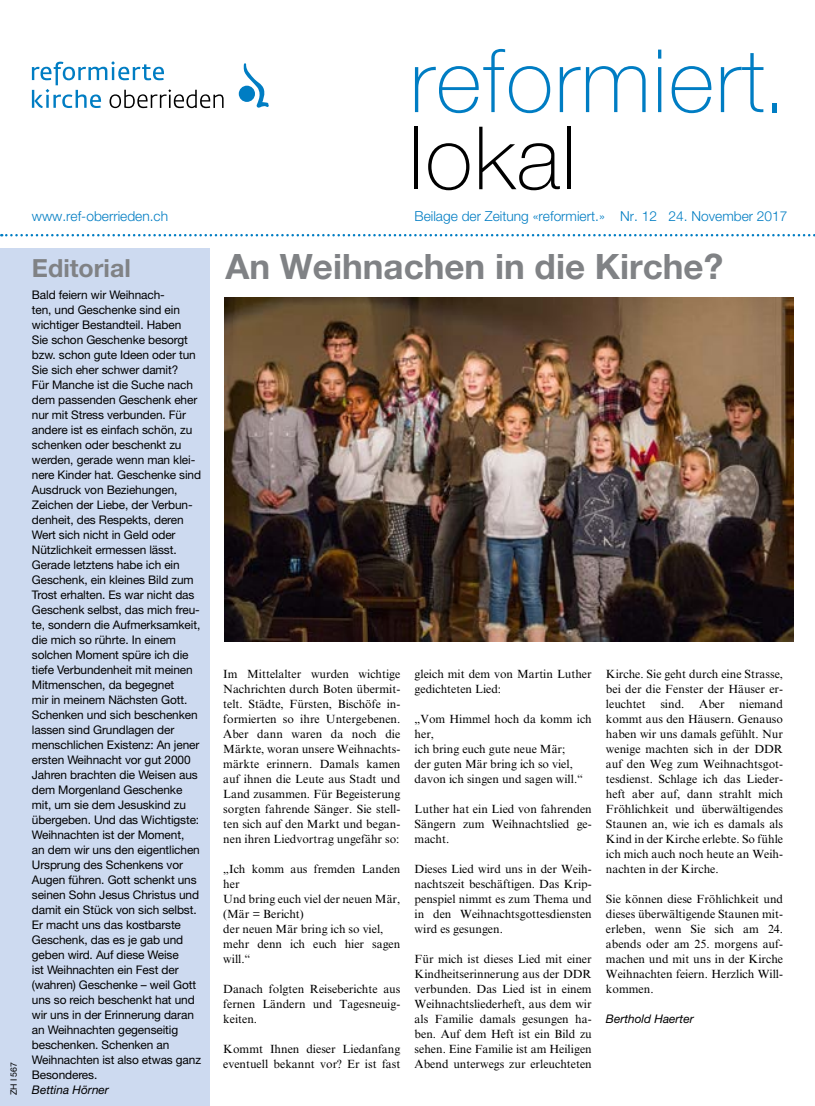
<style>
.page{position:relative;width:815px;height:1106px;background:#fff}
.page>*{position:absolute;margin:0;border:0;box-sizing:border-box;transform-origin:0 0}
.t1{font:100 87.5px "Helvetica Neue LT Pro";letter-spacing:.02em;color:#007dc3}
.t2{font:100 87.5px "Helvetica Neue LT Pro";letter-spacing:.02em;color:#000}
.t3{font:700 35px "Helvetica Neue LT Pro";color:#808285}
.t4{font:700 25px "Helvetica Neue LT Pro";color:#808285}
.t5{font:300 13.75px "Helvetica Neue LT Pro";color:#007dc3}
.t6{font:11.88px/15px "Times NRMT Pro";color:#000;text-align:justify}
.t7{font:11.88px/15px "Helvetica Neue LT Pro";letter-spacing:-.01em;color:#000}
.t8{font:italic 11.88px "Helvetica Neue LT Pro";color:#000}
.t9{font:8.75px "Helvetica Neue LT Pro";color:#000}
</style>
<div class="page">
<div style="left:0;top:248px;width:209px;height:858px;background:#cddaf0"></div>
<svg style="left:1px;top:234px;width:814px;height:2px"></svg>
<svg style="left:32px;top:61px;width:192px;height:47px"></svg>
<div style="left:239px;top:86px;width:16px;height:16px;background:#007dc3;border-radius:50%"></div>
<svg style="left:244px;top:63px;width:25px;height:45px"></svg>
<img style="left:225px;top:297px;width:569px;height:344px">
<p class="t9" style="left:8px;top:1095px;width:35px;rotate:-90deg">ZH I 567</p>
<h1 class="t1" style="left:410px;top:29px;width:378px">reformiert.</h1>
<h1 class="t2" style="left:409px;top:106px;width:169px">lokal</h1>
<p class="t5" style="left:32px;top:207px;width:138px">www.ref-oberrieden.ch</p>
<p class="t5" style="left:415px;top:207px;width:374px">Beilage der Zeitung «reformiert.» Nr. 12 24. November 2017</p>
<h3 class="t4" style="left:32px;top:252px;width:100px">Editorial</h3>
<p class="t7" style="left:32px;top:287px;width:171px">Bald feiern wir Weihnach-<br>ten, und Geschenke sind ein wichtiger Bestandteil. Haben<br>Sie schon Geschenke besorgt bzw. schon gute Ideen oder tun<br>Sie sich eher schwer damit?<br>Für Manche ist die Suche nach dem passenden Geschenk eher nur mit Stress verbunden. Für andere ist es einfach schön, zu schenken oder beschenkt zu werden, gerade wenn man klei&shy;nere Kinder hat. Geschenke sind<br>Ausdruck von Beziehungen,<br>Zeichen der Liebe, der Verbun&shy;denheit, des Respekts, deren<br>Wert sich nicht in Geld oder<br>Nützlichkeit ermessen lässt.<br>Gerade letztens habe ich ein<br>Geschenk, ein kleines Bild zum<br>Trost erhalten. Es war nicht das<br>Geschenk selbst, das mich freu&shy;te, sondern die Aufmerksamkeit, die mich so rührte. In einem solchen Moment spüre ich die tiefe Verbundenheit mit meinen<br>Mitmenschen, da begegnet<br>mir in meinem Nächsten Gott.<br>Schenken und sich beschenken lassen sind Grundlagen der menschlichen Existenz: An jener ersten Weihnacht vor gut 2000<br>Jahren brachten die Weisen aus dem Morgenland Geschenke mit, um sie dem Jesuskind zu übergeben. Und das Wichtigste:<br>Weihnachten ist der Moment,<br>an dem wir uns den eigentlichen<br>Ursprung des Schenkens vor<br>Augen führen. Gott schenkt uns seinen Sohn Jesus Christus und damit ein Stück von sich selbst.<br>Er macht uns das kostbarste<br>Geschenk, das es je gab und geben wird. Auf diese Weise<br>ist Weihnachten ein Fest der (wahren) Geschenke – weil Gott uns so reich beschenkt hat und wir uns in der Erinnerung daran an Weihnachten gegenseitig beschenken. Schenken an<br>Weihnachten ist also etwas ganz<br>Besonderes.</p>
<p class="t8" style="left:32px;top:1082px;width:79px">Bettina Hörner</p>
<h2 class="t3" style="left:225px;top:244px;width:499px">An Weihnachen in die Kirche?</h2>
<p class="t6" style="left:223px;top:667px;width:179px">Im Mittelalter wurden wichtige Nachrichten durch Boten übermit&shy;telt. Städte, Fürsten, Bischöfe in&shy;formierten so ihre Untergebenen.<br>Aber dann waren da noch die Märkte, woran unsere Weihnachts&shy;märkte erinnern. Damals kamen auf ihnen die Leute aus Stadt und Land zusammen. Für Begeisterung sorgten fahrende Sänger. Sie stell&shy;ten sich auf den Markt und began&shy;nen ihren Liedvortrag ungefähr so:</p>
<p class="t6" style="left:223px;top:862px;width:179px;text-align:left">„Ich komm aus fremden Landen her<br>Und bring euch viel der neuen Mär, (Mär = Bericht)<br>der neuen Mär bring ich so viel, mehr denn ich euch hier sagen will.“</p>
<p class="t6" style="left:223px;top:982px;width:179px">Danach folgten Reiseberichte aus fernen Ländern und Tagesneuig&shy;keiten.</p>
<p class="t6" style="left:223px;top:1042px;width:179px">Kommt Ihnen dieser Liedanfang eventuell bekannt vor? Er ist fast</p>
<p class="t6" style="left:415px;top:667px;width:179px">gleich mit dem von Martin Luther gedichteten Lied:</p>
<p class="t6" style="left:415px;top:712px;width:179px;text-align:left">„Vom Himmel hoch da komm ich her,<br>ich bring euch gute neue Mär;<br>der guten Mär bring ich so viel, davon ich singen und sagen will.“</p>
<p class="t6" style="left:415px;top:802px;width:179px">Luther hat ein Lied von fahrenden Sängern zum Weihnachtslied ge&shy;macht.</p>
<p class="t6" style="left:415px;top:862px;width:179px">Dieses Lied wird uns in der Weih&shy;nachtszeit beschäftigen. Das Krip&shy;penspiel nimmt es zum Thema und in den Weihnachtsgottesdiensten wird es gesungen.</p>
<p class="t6" style="left:415px;top:952px;width:179px">Für mich ist dieses Lied mit einer Kindheitserinnerung aus der DDR verbunden. Das Lied ist in einem Weihnachtsliederheft, aus dem wir als Familie damals gesungen ha&shy;ben. Auf dem Heft ist ein Bild zu sehen. Eine Familie ist am Heiligen Abend unterwegs zur erleuchteten</p>
<p class="t6" style="left:606px;top:667px;width:179px">Kirche. Sie geht durch eine Strasse, bei der die Fenster der Häuser er&shy;leuchtet sind. Aber niemand kommt aus den Häusern. Genauso haben wir uns damals gefühlt. Nur wenige machten sich in der DDR auf den Weg zum Weihnachtsgot&shy;tesdienst. Schlage ich das Lieder&shy;heft aber auf, dann strahlt mich Fröhlichkeit und überwältigendes Staunen an, wie ich es damals als Kind in der Kirche erlebte. So fühle ich mich auch noch heute an Weih&shy;nachten in der Kirche.</p>
<p class="t6" style="left:606px;top:892px;width:179px">Sie können diese Fröhlichkeit und dieses überwältigende Staunen mit&shy;erleben, wenn Sie sich am 24. abends oder am 25. morgens auf&shy;machen und mit uns in der Kirche Weihnachten feiern. Herzlich Will&shy;kommen.</p>
<p class="t8" style="left:606px;top:1011px;width:89px">Berthold Haerter</p>
</div>
